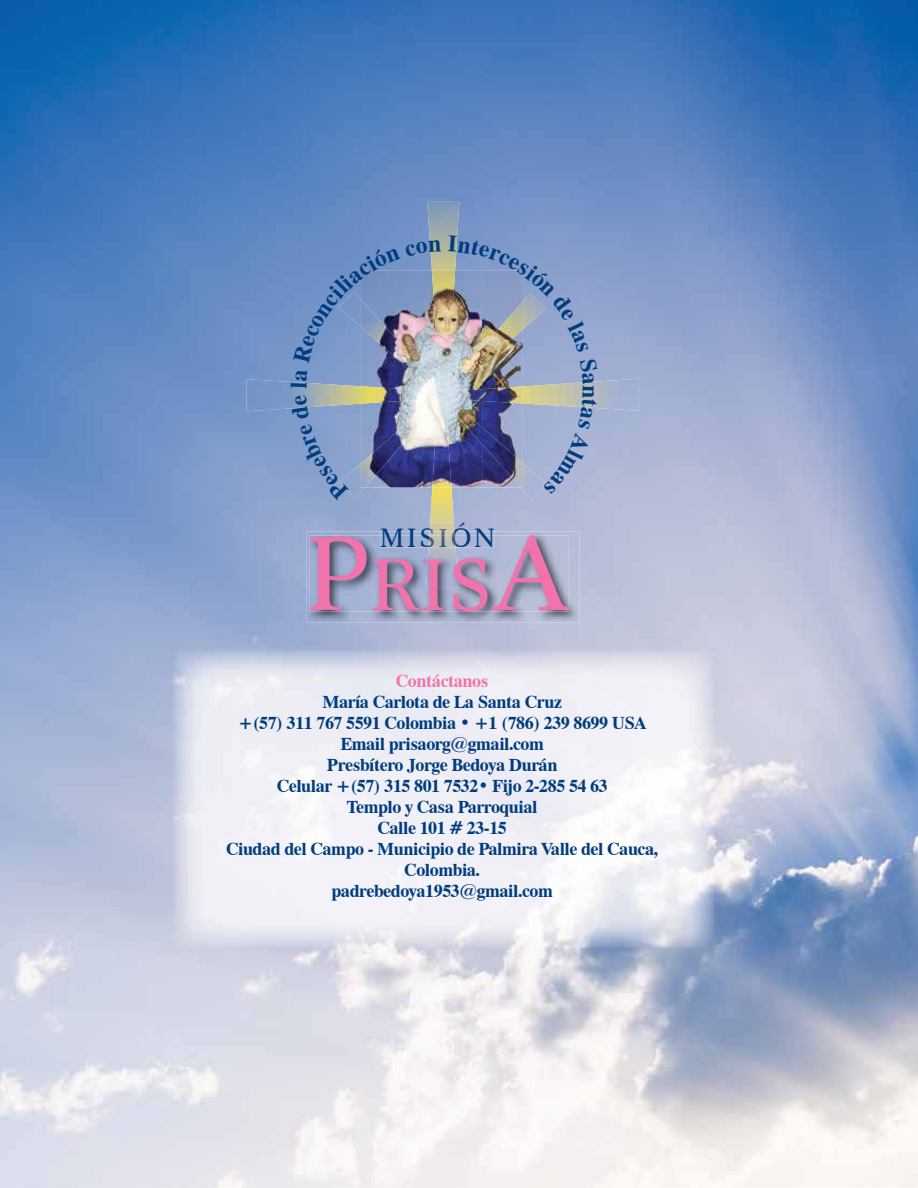
<style>
.page{position:relative;width:918px;height:1188px;background:#fff}
.page>*{position:absolute;margin:0;border:0;box-sizing:border-box;transform-origin:0 0}
.t1{font:71.55px "Dutch 809 BT Roman C";color:#f173ac}
.t2{font:25.65px "Dutch 809 BT Roman C";letter-spacing:.1em;color:#003c7e}
.t3{font:700 18px/21px "Dutch 801 BT";letter-spacing:-.025em;color:#003c7e;text-align:center}
.t4{font:700 18px "Dutch 801 BT";letter-spacing:-.025em;color:#f173ac}
.s1{font-size:102.3px}
</style>
<div class="page">
<img style="left:0;top:0;width:918px;height:1188px">
<img style="left:172px;top:648px;width:542px;height:300px">
<img style="left:307px;top:532px;width:273px;height:90px">
<img style="left:310px;top:535px;width:258px;height:76px">
<img style="left:456px;top:532px;width:38px;height:16px">
<img style="left:381px;top:532px;width:48px;height:16px">
<img style="left:427px;top:202px;width:32px;height:34px">
<img style="left:429px;top:500px;width:27px;height:23px">
<img style="left:426px;top:548px;width:32px;height:40px">
<img style="left:429px;top:523px;width:27px;height:12px">
<img style="left:429px;top:535px;width:27px;height:13px">
<img style="left:598px;top:379px;width:41px;height:32px">
<img style="left:247px;top:379px;width:44px;height:32px">
<img style="left:291px;top:236px;width:307px;height:264px">
<h2 class="t2" style="left:380px;top:523px;width:117px">MISIÓN</h2>
<h1 class="t1" style="left:305px;top:542px;width:267px"><span class="s1">P</span>RIS<span class="s1">A</span></h1>
<p class="t4" style="left:396px;top:670px;width:94px">Contáctanos</p>
<p class="t3" style="left:226px;top:691px;width:434px">María Carlota de La Santa Cruz<br>+(57) 311 767 5591 Colombia • +1 (786) 239 8699 USA<br>Email prisaorg@gmail.com<br>Presbítero Jorge Bedoya Durán<br>Celular +(57) 315 801 7532• Fijo 2-285 54 63<br>Templo y Casa Parroquial<br>Calle 101 # 23-15<br>Ciudad del Campo - Municipio de Palmira Valle del Cauca,<br>Colombia.<br>padrebedoya1953@gmail.com</p>
</div>
